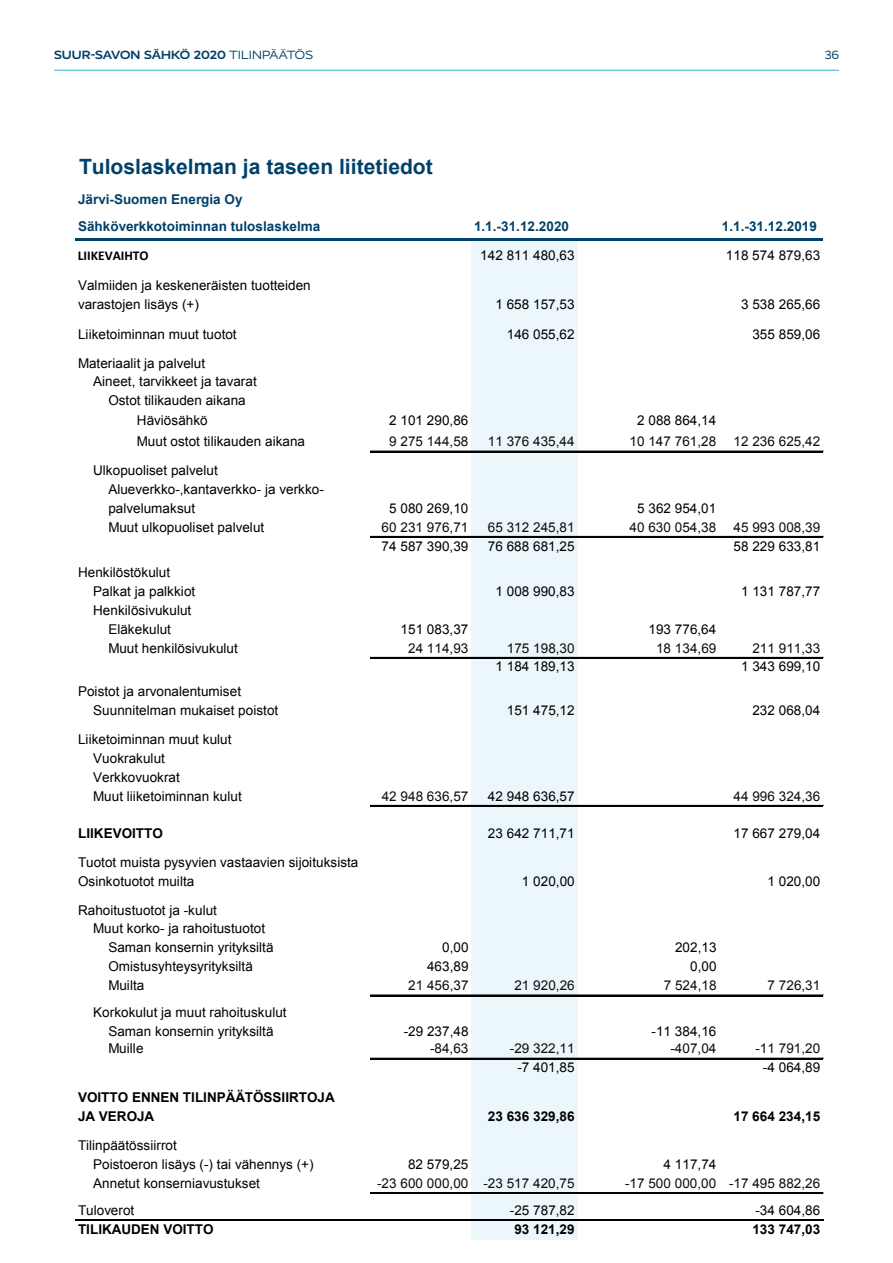
<style>
.page{position:relative;width:893px;height:1263px;background:#fff}
.page>*{position:absolute;margin:0;border:0;box-sizing:border-box;transform-origin:0 0}
.t1{font:700 21px "Arial";color:#004169}
.t2{font:13.5px/18.9px "Arial";letter-spacing:.005em;color:#000}
.t3{font:13.5px "Arial";letter-spacing:.005em;color:#0d0d0d}
.t4{font:700 13.5px/18.9px "Arial";color:#000}
.t5{font:700 13.5px/27.3px "Arial";letter-spacing:.005em;color:#004169}
.t6{font:700 13.5px "Calibri";color:#000}
.t7{font:700 12px "Realist Wide";letter-spacing:-.005em;color:#004169}
.t8{font:12px "Realist Wide";color:#004169}
.s1{font-weight:400}
</style>
<div class="page">
<hr style="left:54px;top:70px;width:785px;height:1px;background:#3cb4d2">
<div style="left:471px;top:241px;width:107px;height:998px;background:#ecf7fb"></div>
<hr style="left:370px;top:805px;width:101px;height:2px;background:#000">
<hr style="left:471px;top:805px;width:146px;height:2px;background:#000">
<svg style="left:75px;top:1219px;width:31px;height:2px"></svg>
<hr style="left:106px;top:1219px;width:104px;height:1px;background:#000">
<hr style="left:106px;top:1220px;width:104px;height:1px;background:#000">
<hr style="left:210px;top:1219px;width:261px;height:1px;background:#000">
<hr style="left:210px;top:1220px;width:261px;height:1px;background:#000">
<hr style="left:471px;top:1219px;width:146px;height:1px;background:#000">
<hr style="left:471px;top:1220px;width:146px;height:1px;background:#000">
<hr style="left:618px;top:1219px;width:101px;height:1px;background:#000">
<hr style="left:617px;top:1220px;width:102px;height:1px;background:#000">
<hr style="left:75px;top:238px;width:748px;height:3px;background:#004169">
<hr style="left:370px;top:451px;width:453px;height:1px;background:#000">
<hr style="left:370px;top:536px;width:453px;height:2px;background:#000">
<hr style="left:370px;top:657px;width:453px;height:2px;background:#000">
<hr style="left:617px;top:805px;width:206px;height:2px;background:#000">
<hr style="left:370px;top:995px;width:453px;height:1px;background:#000">
<hr style="left:370px;top:1058px;width:453px;height:1px;background:#000">
<hr style="left:371px;top:1192px;width:452px;height:1px;background:#000">
<hr style="left:370px;top:1193px;width:453px;height:1px;background:#000">
<hr style="left:719px;top:1219px;width:104px;height:1px;background:#000">
<hr style="left:719px;top:1220px;width:104px;height:1px;background:#000">
<p class="t7" style="left:54px;top:48px;width:260px">SUUR-SAVON SÄHKÖ 2020 <span class="s1">TILINPÄÄTÖS</span></p>
<p class="t8" style="left:825px;top:48px;width:16px">36</p>
<h1 class="t1" style="left:79px;top:153px;width:355px">Tuloslaskelman ja taseen liitetiedot</h1>
<p class="t5" style="left:78px;top:186px;width:244px">Järvi-Suomen Energia Oy<br>Sähköverkkotoiminnan tuloslaskelma</p>
<p class="t5" style="left:474px;top:213px;width:97px">1.1.-31.12.2020</p>
<p class="t5" style="left:722px;top:213px;width:97px">1.1.-31.12.2019</p>
<p class="t6" style="left:78px;top:246px;width:72px">LIIKEVAIHTO</p>
<p class="t2" style="left:480px;top:246px;width:96px">142 811 480,63</p>
<p class="t2" style="left:726px;top:246px;width:96px">118 574 879,63</p>
<p class="t2" style="left:78px;top:276px;width:234px">Valmiiden ja keskeneräisten tuotteiden varastojen lisäys (+)</p>
<p class="t2" style="left:495px;top:295px;width:81px">1 658 157,53</p>
<p class="t2" style="left:741px;top:295px;width:81px">3 538 265,66</p>
<p class="t2" style="left:78px;top:325px;width:160px">Liiketoiminnan muut tuotot</p>
<p class="t2" style="left:507px;top:325px;width:69px">146 055,62</p>
<p class="t2" style="left:752px;top:325px;width:69px">355 859,06</p>
<p class="t2" style="left:78px;top:353px;width:129px">Materiaalit ja palvelut</p>
<p class="t2" style="left:93px;top:372px;width:165px">Aineet, tarvikkeet ja tavarat</p>
<p class="t2" style="left:108px;top:391px;width:139px">Ostot tilikauden aikana</p>
<p class="t2" style="left:137px;top:411px;width:72px">Häviösähkö</p>
<p class="t2" style="left:389px;top:411px;width:81px">2 101 290,86</p>
<p class="t2" style="left:637px;top:411px;width:81px">2 088 864,14</p>
<p class="t2" style="left:137px;top:432px;width:170px">Muut ostot tilikauden aikana</p>
<p class="t3" style="left:389px;top:433px;width:81px">9 275 144,58</p>
<p class="t3" style="left:488px;top:433px;width:88px">11 376 435,44</p>
<p class="t3" style="left:630px;top:433px;width:88px">10 147 761,28</p>
<p class="t3" style="left:733px;top:433px;width:88px">12 236 625,42</p>
<p class="t2" style="left:108px;top:461px;width:217px;text-indent:-15px">Ulkopuoliset palvelut<br>Alueverkko-,kantaverkko- ja verkko&shy;palvelumaksut</p>
<p class="t2" style="left:389px;top:499px;width:81px">5 080 269,10</p>
<p class="t2" style="left:637px;top:499px;width:81px">5 362 954,01</p>
<p class="t2" style="left:108px;top:518px;width:157px">Muut ulkopuoliset palvelut</p>
<p class="t3" style="left:382px;top:518px;width:88px">60 231 976,71</p>
<p class="t3" style="left:488px;top:518px;width:88px">65 312 245,81</p>
<p class="t3" style="left:630px;top:518px;width:88px">40 630 054,38</p>
<p class="t3" style="left:733px;top:518px;width:88px">45 993 008,39</p>
<p class="t2" style="left:382px;top:536px;width:88px">74 587 390,39</p>
<p class="t2" style="left:488px;top:536px;width:88px">76 688 681,25</p>
<p class="t2" style="left:733px;top:536px;width:88px">58 229 633,81</p>
<p class="t2" style="left:93px;top:563px;width:104px;text-indent:-15px">Henkilöstökulut<br>Palkat ja palkkiot</p>
<p class="t2" style="left:495px;top:582px;width:81px">1 008 990,83</p>
<p class="t2" style="left:741px;top:582px;width:81px">1 131 787,77</p>
<p class="t2" style="left:93px;top:601px;width:100px;text-align:center">Henkilösivukulut<br>Eläkekulut</p>
<p class="t2" style="left:401px;top:620px;width:69px">151 083,37</p>
<p class="t2" style="left:648px;top:620px;width:69px">193 776,64</p>
<p class="t2" style="left:108px;top:638px;width:131px">Muut henkilösivukulut</p>
<p class="t3" style="left:408px;top:639px;width:62px">24 114,93</p>
<p class="t3" style="left:507px;top:639px;width:69px">175 198,30</p>
<p class="t3" style="left:656px;top:639px;width:62px">18 134,69</p>
<p class="t3" style="left:752px;top:639px;width:69px">211 911,33</p>
<p class="t2" style="left:495px;top:657px;width:81px">1 184 189,13</p>
<p class="t2" style="left:741px;top:657px;width:81px">1 343 699,10</p>
<p class="t2" style="left:93px;top:682px;width:187px;text-indent:-15px">Poistot ja arvonalentumiset<br>Suunnitelman mukaiset poistot</p>
<p class="t2" style="left:507px;top:701px;width:69px">151 475,12</p>
<p class="t2" style="left:752px;top:701px;width:69px">232 068,04</p>
<p class="t2" style="left:93px;top:730px;width:150px;text-indent:-15px">Liiketoiminnan muut kulut<br>Vuokrakulut<br>Verkkovuokrat<br>Muut liiketoiminnan kulut</p>
<p class="t3" style="left:382px;top:787px;width:88px">42 948 636,57</p>
<p class="t2" style="left:488px;top:786px;width:88px">42 948 636,57</p>
<p class="t3" style="left:733px;top:787px;width:88px">44 996 324,36</p>
<p class="t4" style="left:78px;top:825px;width:86px">LIIKEVOITTO</p>
<p class="t2" style="left:488px;top:824px;width:88px">23 642 711,71</p>
<p class="t2" style="left:733px;top:824px;width:88px">17 667 279,04</p>
<p class="t2" style="left:78px;top:853px;width:282px">Tuotot muista pysyvien vastaavien sijoituksista<br>Osinkotuotot muilta</p>
<p class="t2" style="left:522px;top:872px;width:54px">1 020,00</p>
<p class="t2" style="left:767px;top:872px;width:54px">1 020,00</p>
<p class="t2" style="left:78px;top:900px;width:140px">Rahoitustuotot ja -kulut</p>
<p class="t2" style="left:93px;top:919px;width:173px">Muut korko- ja rahoitustuotot</p>
<p class="t2" style="left:108px;top:938px;width:167px">Saman konsernin yrityksiltä</p>
<p class="t2" style="left:442px;top:938px;width:28px">0,00</p>
<p class="t2" style="left:675px;top:938px;width:43px">202,13</p>
<p class="t2" style="left:108px;top:957px;width:146px">Omistusyhteysyrityksiltä</p>
<p class="t2" style="left:427px;top:957px;width:43px">463,89</p>
<p class="t2" style="left:690px;top:957px;width:28px">0,00</p>
<p class="t2" style="left:108px;top:976px;width:37px">Muilta</p>
<p class="t3" style="left:408px;top:976px;width:62px">21 456,37</p>
<p class="t3" style="left:514px;top:976px;width:62px">21 920,26</p>
<p class="t3" style="left:664px;top:976px;width:54px">7 524,18</p>
<p class="t3" style="left:768px;top:976px;width:54px">7 726,31</p>
<p class="t2" style="left:93px;top:1002px;width:195px;text-align:center">Korkokulut ja muut rahoituskulut<br>Saman konsernin yrityksiltä</p>
<p class="t2" style="left:404px;top:1021px;width:66px">-29 237,48</p>
<p class="t2" style="left:652px;top:1021px;width:66px">-11 384,16</p>
<p class="t2" style="left:108px;top:1039px;width:37px">Muille</p>
<p class="t3" style="left:430px;top:1040px;width:40px">-84,63</p>
<p class="t3" style="left:510px;top:1040px;width:66px">-29 322,11</p>
<p class="t3" style="left:670px;top:1040px;width:47px">-407,04</p>
<p class="t3" style="left:755px;top:1040px;width:66px">-11 791,20</p>
<p class="t2" style="left:517px;top:1058px;width:59px">-7 401,85</p>
<p class="t2" style="left:763px;top:1058px;width:59px">-4 064,89</p>
<p class="t4" style="left:78px;top:1088px;width:258px">VOITTO ENNEN TILINPÄÄTÖSSIIRTOJA<br>JA VEROJA</p>
<p class="t4" style="left:488px;top:1107px;width:88px">23 636 329,86</p>
<p class="t4" style="left:733px;top:1107px;width:88px">17 664 234,15</p>
<p class="t2" style="left:93px;top:1136px;width:222px;text-indent:-15px">Tilinpäätössiirrot<br>Poistoeron lisäys (-) tai vähennys (+)</p>
<p class="t2" style="left:408px;top:1155px;width:62px">82 579,25</p>
<p class="t2" style="left:664px;top:1155px;width:54px">4 117,74</p>
<p class="t2" style="left:93px;top:1174px;width:168px">Annetut konserniavustukset</p>
<p class="t3" style="left:377px;top:1174px;width:199px">-23 600 000,00 -23 517 420,75</p>
<p class="t3" style="left:625px;top:1174px;width:197px">-17 500 000,00 -17 495 882,26</p>
<p class="t2" style="left:78px;top:1201px;width:58px">Tuloverot</p>
<p class="t2" style="left:510px;top:1201px;width:66px">-25 787,82</p>
<p class="t2" style="left:755px;top:1201px;width:66px">-34 604,86</p>
<p class="t4" style="left:78px;top:1220px;width:137px">TILIKAUDEN VOITTO</p>
<p class="t4" style="left:514px;top:1220px;width:62px">93 121,29</p>
<p class="t4" style="left:752px;top:1220px;width:69px">133 747,03</p>
</div>
